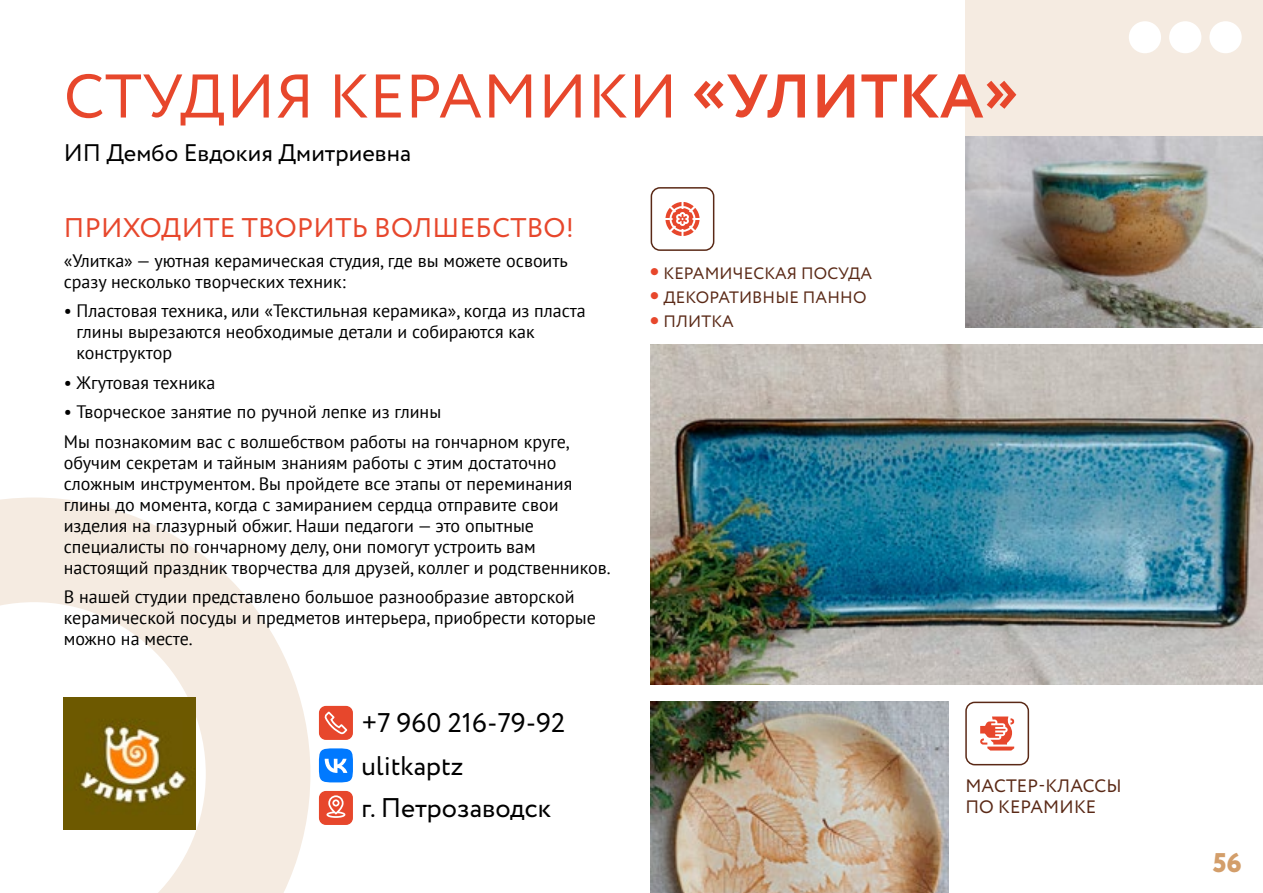
<style>
.page{position:relative;width:1263px;height:893px;background:#fff}
.page>*{position:absolute;margin:0;border:0;box-sizing:border-box;transform-origin:0 0}
.t1{font:61.5px "Circe";letter-spacing:.01em;color:#e7472c}
.t2{font:27px/42.5px "Circe";color:#000}
.t3{font:27px "Circe";letter-spacing:.01em;color:#e7472c}
.t4{font:800 27px "Circe";color:#d39e6a}
.t5{font:24px "Circe";color:#000}
.t6{font:18px/21px "PT Sans";color:#000}
.t7{font:18px "Circe";letter-spacing:.01em;color:#5a2916}
.t8{font:16.5px "Circe";letter-spacing:.01em;color:#5a2916}
.s1{font-weight:700}
.s2{font-weight:800;font-size:24px;color:#e7472c}
</style>
<div class="page">
<div style="left:965px;top:0;width:298px;height:327px;background:#f5ebe1"></div>
<div style="left:1129px;top:21px;width:32px;height:32px;background:#fff;border-radius:50%"></div>
<div style="left:1169px;top:21px;width:32px;height:32px;background:#fff;border-radius:50%"></div>
<div style="left:1209px;top:21px;width:33px;height:32px;background:#fff;border-radius:50%"></div>
<svg style="left:0;top:497px;width:310px;height:396px;fill:#f5ebe1"></svg>
<svg style="left:319px;top:748px;width:34px;height:34px"></svg>
<img style="left:64px;top:697px;width:132px;height:132px">
<img style="left:651px;top:702px;width:297px;height:191px">
<img style="left:651px;top:344px;width:612px;height:341px">
<img style="left:965px;top:136px;width:298px;height:191px">
<div style="left:965px;top:702px;width:64px;height:63px;border:2px solid #5a2916;border-radius:9px"></div>
<svg style="left:980px;top:716px;width:34px;height:34px"></svg>
<div style="left:651px;top:187px;width:63px;height:64px;border:2px solid #5a2916;border-radius:9px"></div>
<svg style="left:665px;top:202px;width:34px;height:34px"></svg>
<svg style="left:319px;top:791px;width:34px;height:34px"></svg>
<svg style="left:319px;top:706px;width:34px;height:34px"></svg>
<h1 class="t1" style="left:64px;top:56px;width:956px">СТУДИЯ КЕРАМИКИ <span class="s1">«УЛИТКА»</span></h1>
<h3 class="t5" style="left:64px;top:136px;width:349px">ИП Дембо Евдокия Дмитриевна</h3>
<h2 class="t3" style="left:64px;top:210px;width:512px">ПРИХОДИТЕ ТВОРИТЬ ВОЛШЕБСТВО!</h2>
<p class="t6" style="left:64px;top:249px;width:506px">«Улитка» — уютная керамическая студия, где вы можете освоить сразу несколько творческих техник:</p>
<p class="t6" style="left:77px;top:300px;width:511px;text-indent:-13px">• Пластовая техника, или «Текстильная керамика», когда из пласта глины вырезаются необходимые детали и собираются как конструктор</p>
<p class="t6" style="left:64px;top:371px;width:153px">• Жгутовая техника</p>
<p class="t6" style="left:64px;top:397px;width:508px;line-height:29.5px">• Творческое занятие по ручной лепке из глины<br>Мы познакомим вас с волшебством работы на гончарном круге,</p>
<p class="t6" style="left:64px;top:451px;width:548px">обучим секретам и тайным знаниям работы с этим достаточно сложным инструментом. Вы пройдете все этапы от переминания глины до момента, когда с замиранием сердца отправите свои изделия на глазурный обжиг. Наши педагоги — это опытные специалисты по гончарному делу, они помогут устроить вам настоящий праздник творчества для друзей, коллег и родственников.</p>
<p class="t6" style="left:64px;top:586px;width:534px">В нашей студии представлено большое разнообразие авторской керамической посуды и предметов интерьера, приобрести которые можно на месте.</p>
<h2 class="t2" style="left:361px;top:703px;width:205px">+7 960 216-79-92 ulitkaptz</h2>
<p class="t8" style="left:651px;top:263px;width:223px"><span class="s2">•</span> КЕРАМИЧЕСКАЯ ПОСУДА</p>
<p class="t8" style="left:651px;top:287px;width:217px"><span class="s2">•</span> ДЕКОРАТИВНЫЕ ПАННО</p>
<p class="t8" style="left:651px;top:311px;width:85px"><span class="s2">•</span> ПЛИТКА</p>
<p class="t7" style="left:965px;top:774px;width:158px">МАСТЕР-КЛАССЫ</p>
<h2 class="t2" style="left:361px;top:788px;width:191px">г. Петрозаводск</h2>
<p class="t7" style="left:965px;top:795px;width:132px">ПО КЕРАМИКЕ</p>
<h2 class="t4" style="left:1213px;top:844px;width:31px">56</h2>
</div>
